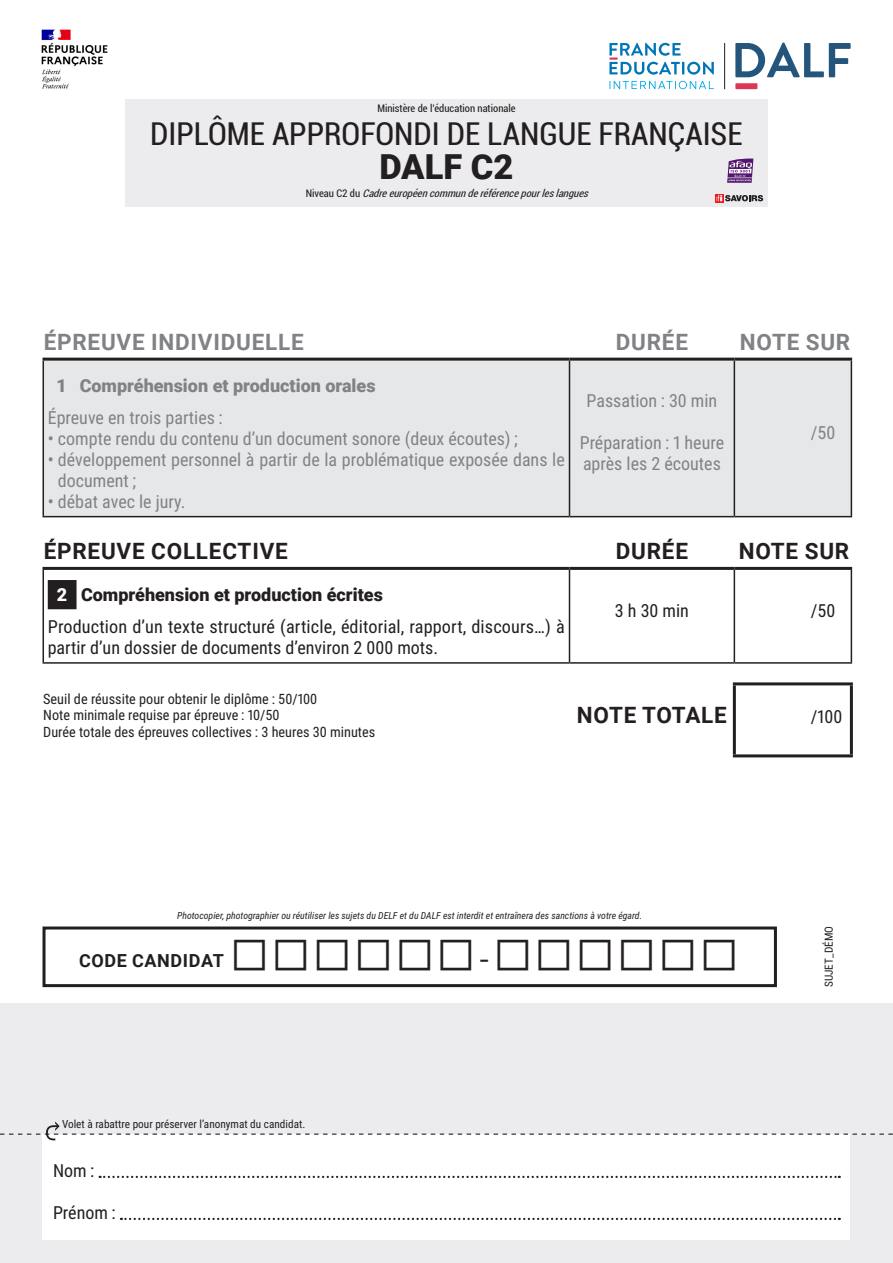
<style>
.page{position:relative;width:893px;height:1263px;background:#fff}
.page>*{position:absolute;margin:0;border:0;box-sizing:border-box;transform-origin:0 0}
.t1{font:900 34.5px "Roboto";color:#231f20}
.t2{font:34.05px "Questions DELF";color:#231f20}
.t3{font:condensed 31.5px "Roboto";color:#231f20}
.Gr__épreuve{font:700 22.5px "Roboto";letter-spacing:.035em;color:#231f20}
.Gr__épreuve-2{font:700 22.5px "Roboto";letter-spacing:.035em;color:#808285}
.base{font:18px/21px "Roboto Condensed";color:#808285}
.base-2{font:18px/21px "Roboto Condensed";letter-spacing:.005em;color:#231f20}
.Gr__Compétence{font:900 18px "Roboto";color:#231f20}
.Gr__Compétence-2{font:900 18px "Roboto";color:#808285}
.Gr__notes{font:18px "Roboto Condensed";color:#231f20}
.Gr__notes-2{font:18px "Roboto Condensed";color:#808285}
.base-3{font:14.25px "Roboto Condensed";color:#231f20}
.t4{font:11.25px "Roboto Condensed";color:#231f20}
.t5{font:italic condensed 10.5px "Roboto";color:#231f20}
.t6{font:condensed 10.5px "Roboto";color:#231f20}
.t7{font:italic 9.75px "Roboto Condensed";color:#231f20}
.s1{font-style:normal}
.s2{color:#fff}
.s3{font-family:"Roboto";font-weight:700;font-size:18px}
.s4{font-family:"Roboto Condensed";font-weight:700;font-size:18px}
</style>
<div class="page">
<div style="left:0;top:1004px;width:893px;height:259px;background:#ececee"></div>
<div style="left:43px;top:1135px;width:807px;height:105px;background:#fff"></div>
<svg style="left:100px;top:1176px;width:740px;height:2px"></svg>
<svg style="left:121px;top:1218px;width:719px;height:2px"></svg>
<svg style="left:0;top:1121px;width:893px;height:19px"></svg>
<div style="left:43px;top:926px;width:734px;height:61px;border:3px solid #231f20"></div>
<img style="left:41px;top:29px;width:67px;height:60px">
<div style="left:125px;top:99px;width:643px;height:107px;background:#ececee"></div>
<svg style="left:715px;top:194px;width:8px;height:8px"></svg>
<svg style="left:716px;top:195px;width:47px;height:6px"></svg>
<svg style="left:727px;top:181px;width:25px;height:2px"></svg>
<svg style="left:727px;top:158px;width:26px;height:23px"></svg>
<div style="left:735px;top:83px;width:22px;height:6px;background:#db3856"></div>
<svg style="left:609px;top:81px;width:105px;height:8px"></svg>
<svg style="left:609px;top:43px;width:105px;height:32px"></svg>
<svg style="left:735px;top:43px;width:116px;height:34px"></svg>
<hr style="left:724px;top:43px;width:1px;height:46px;background:#231f20">
<div style="left:44px;top:361px;width:807px;height:155px;background:#e6e7e9"></div>
<hr style="left:569px;top:516px;width:165px;height:1px;background:#231f20">
<hr style="left:734px;top:516px;width:118px;height:1px;background:#231f20">
<hr style="left:43px;top:358px;width:526px;height:3px;background:#231f20">
<hr style="left:569px;top:358px;width:165px;height:3px;background:#231f20">
<hr style="left:734px;top:358px;width:118px;height:3px;background:#231f20">
<hr style="left:43px;top:567px;width:526px;height:3px;background:#231f20">
<hr style="left:569px;top:567px;width:165px;height:3px;background:#231f20">
<hr style="left:734px;top:567px;width:118px;height:3px;background:#231f20">
<hr style="left:734px;top:361px;width:1px;height:155px;background:#231f20">
<hr style="left:569px;top:570px;width:1px;height:92px;background:#231f20">
<hr style="left:734px;top:570px;width:1px;height:92px;background:#231f20">
<hr style="left:851px;top:361px;width:1px;height:155px;background:#231f20">
<hr style="left:851px;top:570px;width:1px;height:92px;background:#231f20">
<hr style="left:43px;top:662px;width:526px;height:2px;background:#231f20">
<hr style="left:569px;top:662px;width:165px;height:2px;background:#231f20">
<hr style="left:734px;top:662px;width:118px;height:2px;background:#231f20">
<hr style="left:733px;top:682px;width:120px;height:3px;background:#231f20">
<hr style="left:733px;top:685px;width:3px;height:69px;background:#231f20">
<hr style="left:850px;top:685px;width:3px;height:69px;background:#231f20">
<hr style="left:733px;top:754px;width:120px;height:3px;background:#231f20">
<hr style="left:43px;top:361px;width:1px;height:155px;background:#231f20">
<hr style="left:569px;top:361px;width:1px;height:155px;background:#231f20">
<hr style="left:43px;top:516px;width:526px;height:1px;background:#231f20">
<hr style="left:43px;top:570px;width:1px;height:92px;background:#231f20">
<div style="left:48px;top:580px;width:29px;height:29px;background:#231f20"></div>
<p class="t6" style="left:377px;top:101px;width:140px">Ministère de l’éducation nationale</p>
<h3 class="t3" style="left:150px;top:112px;width:594px">DIPLÔME APPROFONDI DE LANGUE FRANÇAISE</h3>
<h1 class="t1" style="left:379px;top:143px;width:136px">DALF C2</h1>
<p class="t5" style="left:306px;top:186px;width:288px"><span class="s1">N i v e a u C 2 d u</span> Cadreeuropéencommunderéférencepourleslangues</p>
<p class="Gr__épreuve-2" style="left:44px;top:326px;width:262px">ÉPREUVE INDIVIDUELLE</p>
<p class="Gr__épreuve-2" style="left:616px;top:326px;width:74px">DURÉE</p>
<p class="Gr__épreuve-2" style="left:740px;top:326px;width:112px">NOTE SUR</p>
<p class="Gr__Compétence-2" style="left:57px;top:373px;width:320px">1 Compréhension et production orales</p>
<p class="base" style="left:48px;top:406px;width:176px">Épreuve en trois parties :</p>
<p class="base" style="left:48px;top:427px;width:471px">• compte rendu du contenu d’un document sonore (deux écoutes) ;</p>
<p class="base" style="left:58px;top:448px;width:508px;text-indent:-10px">• développement personnel à partir de la problématique exposée dans le document ;</p>
<p class="base" style="left:48px;top:490px;width:139px">• débat avec le jury.</p>
<p class="base" style="left:587px;top:390px;width:132px">Passation : 30 min</p>
<p class="base" style="left:580px;top:432px;width:146px">Préparation : 1 heure après les 2 écoutes</p>
<p class="Gr__notes-2" style="left:811px;top:420px;width:26px">/50</p>
<p class="Gr__épreuve" style="left:44px;top:536px;width:246px">ÉPREUVE COLLECTIVE</p>
<p class="Gr__épreuve" style="left:616px;top:536px;width:74px">DURÉE</p>
<p class="Gr__épreuve" style="left:739px;top:536px;width:112px">NOTE SUR</p>
<p class="Gr__Compétence" style="left:57px;top:582px;width:327px"><span class="s2">2</span> Compréhension et production écrites</p>
<p class="base-2" style="left:48px;top:615px;width:518px">Production d’un texte structuré (article, éditorial, rapport, discours…) à partir d’un dossier de documents d’environ 2 000 mots.</p>
<p class="base-2" style="left:615px;top:599px;width:76px">3 h 30 min</p>
<p class="Gr__notes" style="left:811px;top:598px;width:26px">/50</p>
<p class="base-3" style="left:43px;top:689px;width:275px">Seuil de réussite pour obtenir le diplôme : 50/100</p>
<p class="base-3" style="left:43px;top:705px;width:238px">Note minimale requise par épreuve : 10/50</p>
<p class="base-3" style="left:43px;top:722px;width:333px">Durée totale des épreuves collectives : 3 heures 30 minutes</p>
<p class="Gr__épreuve" style="left:577px;top:700px;width:151px">NOTE TOTALE</p>
<p class="Gr__notes" style="left:811px;top:703px;width:33px">/100</p>
<p class="t7" style="left:177px;top:909px;width:467px">Photocopier, photographier ou réutiliser les sujets du DELF et du DALF est interdit et entraînera des sanctions à votre égard.</p>
<h2 class="t2" style="left:79px;top:940px;width:663px"><span class="s3">CODE CANDIDAT</span> ()()()()()() <span class="s4">–</span> ()()()()()()</h2>
<p class="t4" style="left:62px;top:1116px;width:245px">Volet à rabattre pour préserver l’anonymat du candidat.</p>
<p class="base-2" style="left:53px;top:1159px;width:43px">Nom :</p>
<p class="base-2" style="left:53px;top:1201px;width:64px">Prénom :</p>
<p class="t4" style="left:821px;top:987px;width:62px;rotate:-90deg">SUJET_DÉMO</p>
</div>
